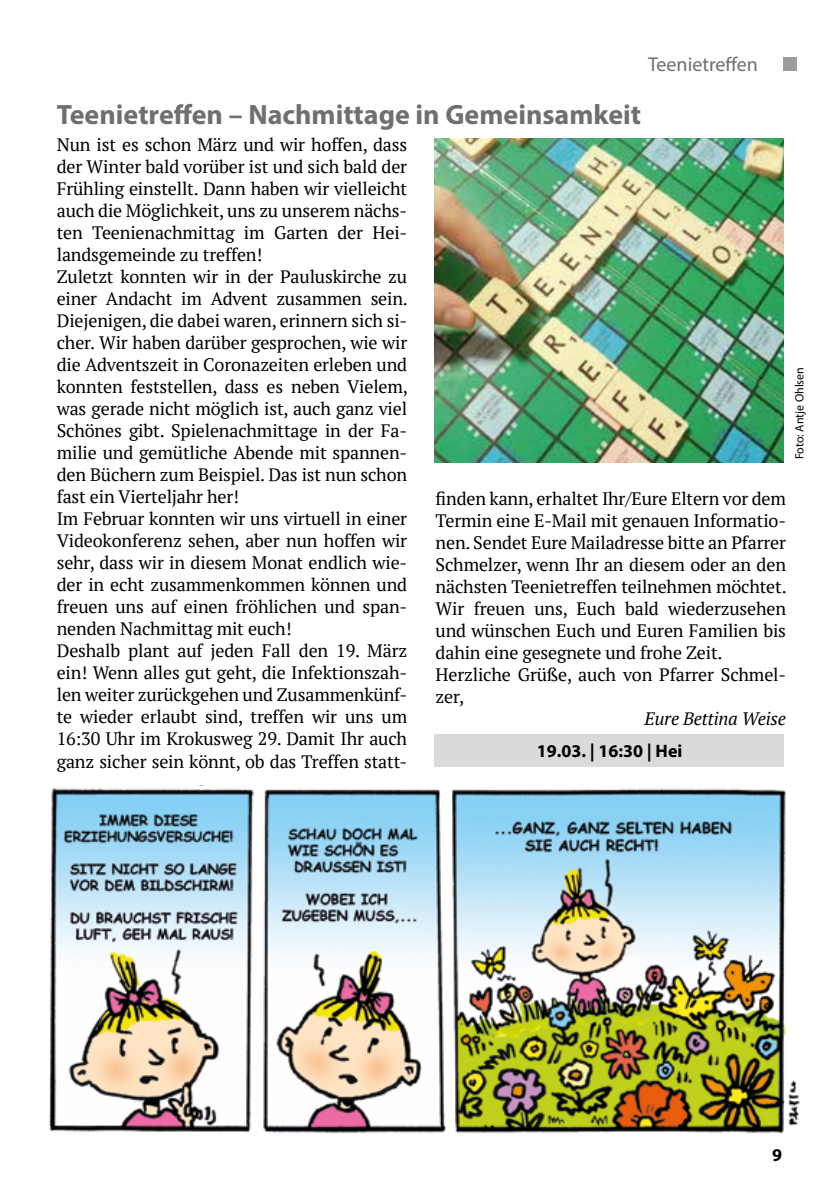
<style>
.page{position:relative;width:840px;height:1191px;background:#fff}
.page>*{position:absolute;margin:0;border:0;box-sizing:border-box;transform-origin:0 0}
.t1{font:700 28px "Myriad Pro";color:#706f6f}
.t2{font:20px "Myriad Pro";color:#706f6f}
.t3{font:18px/22px "PT Serif";letter-spacing:-.01em;color:#000}
.t4{font:700 18px "Myriad Pro";color:#000}
.t5{font:italic 18px "PT Serif";letter-spacing:-.01em;color:#000}
.t6{font:12px "Myriad Pro";color:#000}
</style>
<div class="page">
<div style="left:782px;top:57px;width:14px;height:14px;background:#9d9d9c"></div>
<img style="left:434px;top:139px;width:348px;height:323px">
<div style="left:434px;top:734px;width:348px;height:33px;background:#dadada"></div>
<img style="left:49px;top:785px;width:751px;height:349px">
<p class="t2" style="left:647px;top:52px;width:111px">Teenietreffen</p>
<h1 class="t1" style="left:57px;top:96px;width:585px">Teenietreffen – Nachmittage in Gemeinsamkeit</h1>
<p class="t3" style="left:57px;top:134px;width:352px">Nun ist es schon März und wir hoffen, dass der Winter bald vorüber ist und sich bald der Frühling einstellt. Dann haben wir vielleicht auch die Möglichkeit, uns zu unserem nächs&shy;ten Teenienachmittag im Garten der Hei&shy;landsgemeinde zu treffen!<br>Zuletzt konnten wir in der Pauluskirche zu einer Andacht im Advent zusammen sein.<br>Diejenigen, die dabei waren, erinnern sich si&shy;cher. Wir haben darüber gesprochen, wie wir die Adventszeit in Coronazeiten erleben und konnten feststellen, dass es neben Vielem, was gerade nicht möglich ist, auch ganz viel Schönes gibt. Spielenachmittage in der Fa&shy;milie und gemütliche Abende mit spannen&shy;den Büchern zum Beispiel. Das ist nun schon fast ein Vierteljahr her!<br>Im Februar konnten wir uns virtuell in einer Videokonferenz sehen, aber nun hoffen wir sehr, dass wir in diesem Monat endlich wie&shy;der in echt zusammenkommen können und freuen uns auf einen fröhlichen und span&shy;nenden Nachmittag mit euch!<br>Deshalb plant auf jeden Fall den 19. März ein! Wenn alles gut geht, die Infektionszah&shy;len weiter zurückgehen und Zusammenkünf&shy;te wieder erlaubt sind, treffen wir uns um 16:30 Uhr im Krokusweg 29. Damit Ihr auch ganz sicher sein könnt, ob das Treffen statt-</p>
<p class="t3" style="left:435px;top:488px;width:352px">finden kann, erhaltet Ihr/Eure Eltern vor dem Termin eine E-Mail mit genauen Informatio&shy;nen. Sendet Eure Mailadresse bitte an Pfarrer Schmelzer, wenn Ihr an diesem oder an den nächsten Teenietreffen teilnehmen möchtet.<br>Wir freuen uns, Euch bald wiederzusehen und wünschen Euch und Euren Familien bis dahin eine gesegnete und frohe Zeit.<br>Herzliche Grüße, auch von Pfarrer Schmel&shy;zer,</p>
<p class="t5" style="left:644px;top:707px;width:143px">Eure Bettina Weise</p>
<p class="t4" style="left:536px;top:739px;width:147px">19.03. | 16:30 | Hei</p>
<p class="t6" style="left:791px;top:459px;width:94px;rotate:-90deg">Foto: Antje Ohlsen</p>
<p class="t4" style="left:771px;top:1143px;width:11px">9</p>
</div>
